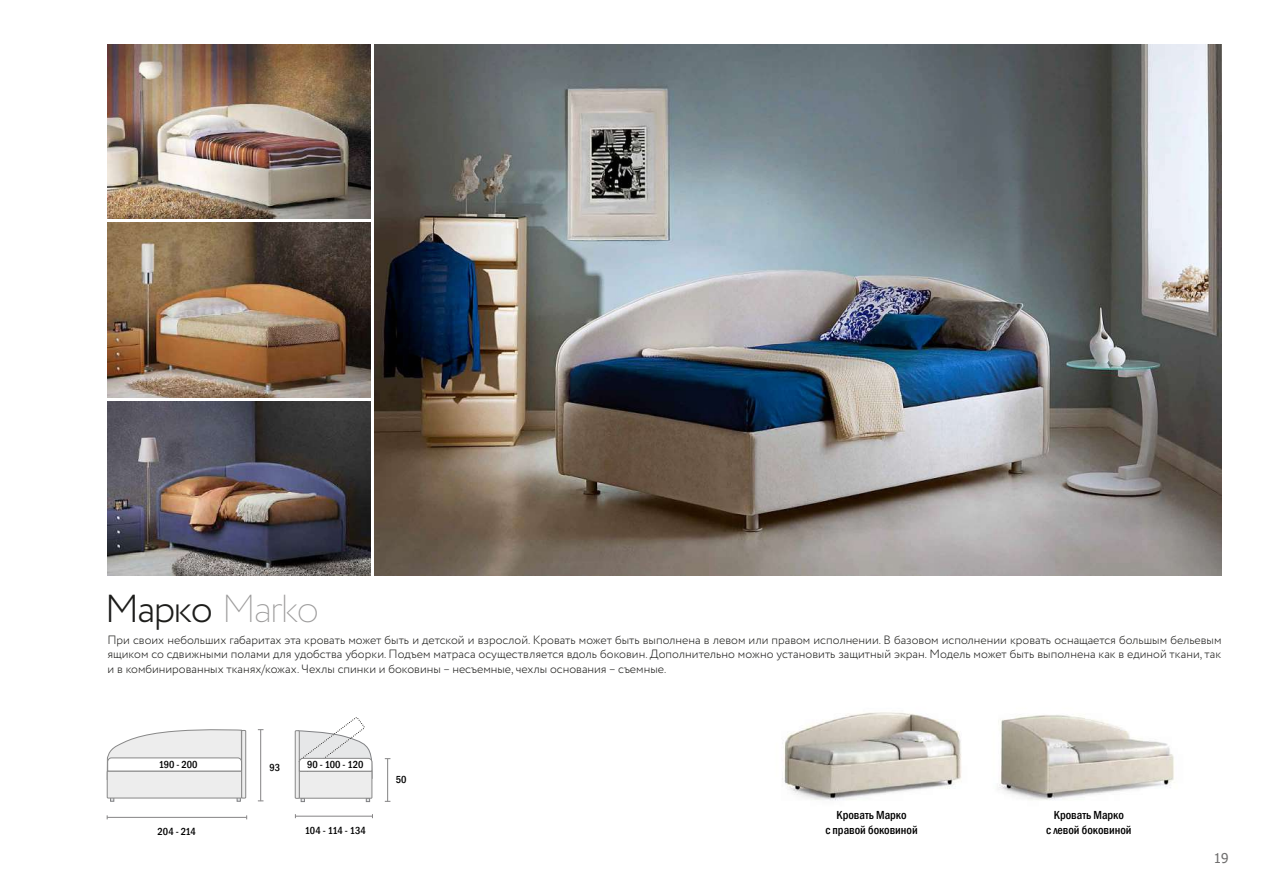
<style>
.page{position:relative;width:1263px;height:893px;background:#fff}
.page>*{position:absolute;margin:0;border:0;box-sizing:border-box;transform-origin:0 0}
.t1{font:300 39px "Circe";letter-spacing:-.045em;color:#1d1d1b}
.t2{font:13.5px "Tahoma";color:#706f6f}
.t3{font:300 12px/14.4px "Circe";color:#1d1d1b;text-align:justify}
.t4{font:500 condensed 12px/14.4px "Franklin Gothic";color:#000;text-align:center}
.t5{font:500 condensed 10.5px "Franklin Gothic";color:#000}
.t6{font:500 condensed 10.5px "Franklin Gothic";letter-spacing:-.025em;color:#000}
.s1{font-weight:200;color:#9c9b9b}
</style>
<div class="page">
<img style="left:375px;top:44px;width:846px;height:532px">
<img style="left:107px;top:44px;width:264px;height:175px">
<img style="left:107px;top:223px;width:264px;height:174px">
<img style="left:107px;top:401px;width:264px;height:175px">
<hr style="left:107px;top:817px;width:140px;height:1px;background:#858485">
<hr style="left:295px;top:816px;width:77px;height:1px;background:#858485">
<hr style="left:387px;top:759px;width:1px;height:42px;background:#858485">
<hr style="left:260px;top:730px;width:1px;height:71px;background:#858485">
<svg style="left:366px;top:799px;width:4px;height:3px"></svg>
<svg style="left:301px;top:799px;width:4px;height:3px"></svg>
<svg style="left:237px;top:798px;width:4px;height:4px"></svg>
<svg style="left:110px;top:798px;width:4px;height:4px"></svg>
<div style="left:107px;top:771px;width:135px;height:27px;background:#ededed"></div>
<div style="left:107px;top:771px;width:135px;height:27px;border:1px solid #878787"></div>
<div style="left:299px;top:771px;width:73px;height:27px;background:#ededed"></div>
<div style="left:299px;top:771px;width:73px;height:28px;border:1px solid #878787"></div>
<hr style="left:295px;top:731px;width:4px;height:67px;background:#ededed">
<div style="left:295px;top:730px;width:5px;height:69px;border:1px solid #878787"></div>
<hr style="left:242px;top:730px;width:4px;height:68px;background:#ededed">
<div style="left:241px;top:730px;width:5px;height:68px;border:1px solid #878787"></div>
<svg style="left:106px;top:729px;width:136px;height:54px"></svg>
<svg style="left:297px;top:717px;width:76px;height:63px"></svg>
<img style="left:998px;top:715px;width:177px;height:85px">
<img style="left:782px;top:712px;width:180px;height:89px">
<h1 class="t1" style="left:105px;top:583px;width:216px">Марко <span class="s1">Marko</span></h1>
<p class="t3" style="left:107px;top:633px;width:1116px">При своих небольших габаритах эта кровать может быть и детской и взрослой. Кровать может быть выполнена в левом или правом исполнении. В базовом исполнении кровать оснащается большым бельевым ящиком со сдвижными полами для удобства уборки. Подъем матраса осуществляется вдоль боковин. Дополнительно можно установить защитный экран. Модель может быть выполнена как в единой ткани, так и в комбинированных тканях/кожах. Чехлы спинки и боковины – несъемные, чехлы основания – съемные.</p>
<p class="t5" style="left:159px;top:758px;width:40px">190 - 200</p>
<p class="t5" style="left:307px;top:758px;width:58px">90 - 100 - 120</p>
<p class="t5" style="left:269px;top:760px;width:12px">93</p>
<p class="t5" style="left:158px;top:825px;width:40px">204 - 214</p>
<p class="t6" style="left:305px;top:823px;width:62px">104 - 114 - 134</p>
<p class="t5" style="left:396px;top:772px;width:12px">50</p>
<p class="t4" style="left:825px;top:808px;width:94px">Кровать Марко<br>с правой боковиной</p>
<p class="t4" style="left:1046px;top:808px;width:87px">Кровать Марко<br>с левой боковиной</p>
<p class="t2" style="left:1214px;top:849px;width:16px">19</p>
</div>
